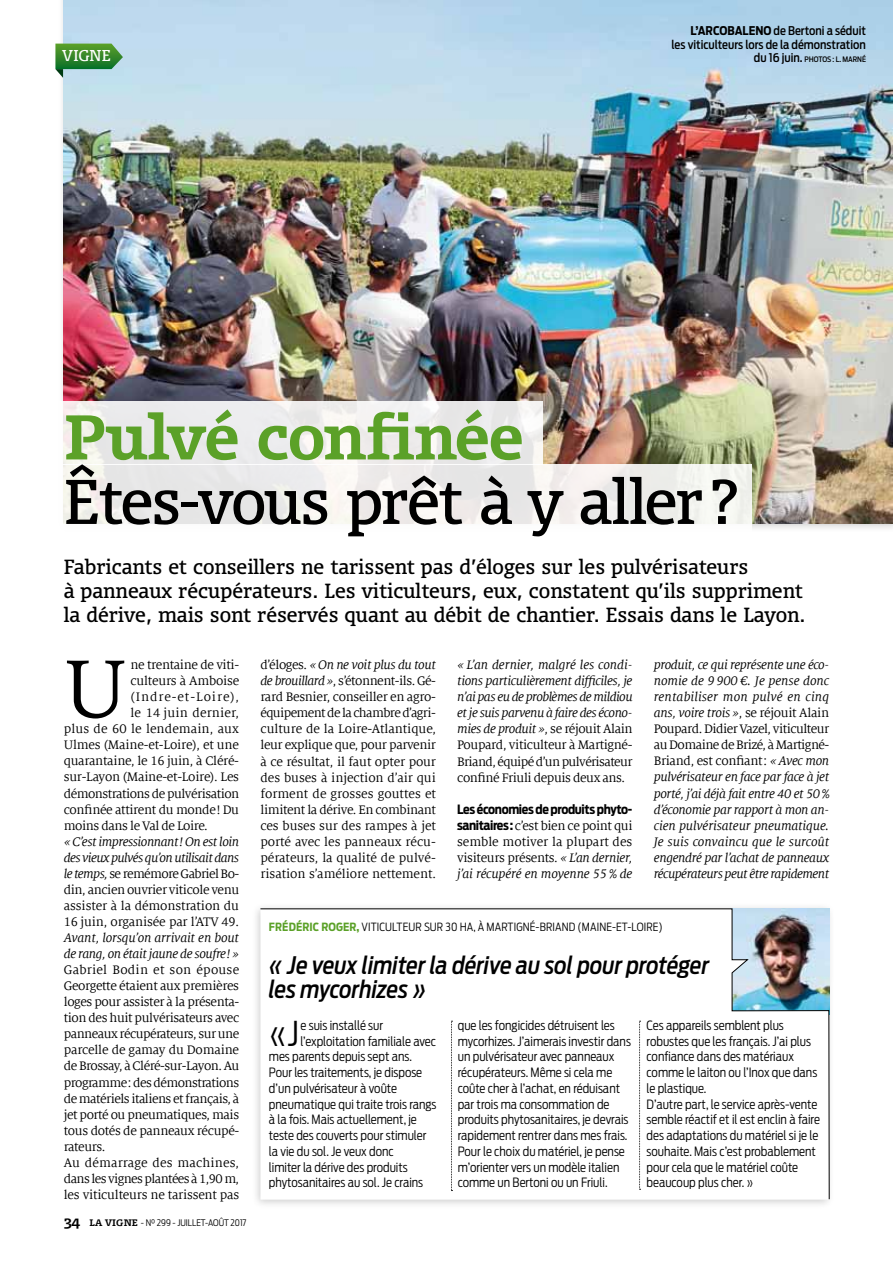
<style>
.page{position:relative;width:893px;height:1263px;background:#fff}
.page>*{position:absolute;margin:0;border:0;box-sizing:border-box;transform-origin:0 0}
.t1{font:90.75px "Milo Serif Offc";color:#000}
.t2{font:60px "Olsen OT";letter-spacing:-.035em;color:#000}
.t3{font:700 60px "Olsen OT";letter-spacing:-.03em;color:#5ba128}
.t4{font:300 34.05px "Antenna Cond";color:#000}
.t5{font:italic 500 24px/24px "Antenna Cond";color:#000}
.t6{font:19.5px/24px "Olsen OT";color:#000}
.t7{font:15px "Olsen OT";color:#fff}
.t8{font:13.65px/16px "Milo Serif Offc";letter-spacing:-.025em;color:#000;text-align:justify}
.t9{font:italic 13.65px/16px "Milo Serif Offc";letter-spacing:-.035em;color:#000;text-align:justify}
.t10{font:13.65px "Milo Serif Offc";letter-spacing:.005em;color:#000}
.t11{font:13.65px "Milo Serif Offc";letter-spacing:.065em;color:#000}
.t12{font:13.65px "Milo Serif Offc";letter-spacing:.01em;color:#000}
.t13{font:300 12.75px/15.8px "Antenna Cond";color:#000}
.t14{font:700 12.75px "Antenna Cond";letter-spacing:-.03em;color:#000}
.t15{font:500 12px/13.5px "Antenna Cond";color:#000;text-align:right}
.t16{font:300 11.25px "Antenna Cond";letter-spacing:.01em;color:#000}
.t17{font:300 9px "Antenna Cond";color:#000}
.t18{font:500 7.5px "Antenna Cond";color:#000}
.s1{font-weight:700}
.s2{font-size:12px}
.s3{font-style:normal}
.s4{font-style:italic}
.s5{font-family:"Antenna Cond";font-weight:700;font-size:12.75px}
.s6{font-weight:700;color:#5ba128}
.s7{font-family:"Olsen OT";font-weight:700;font-size:13.5px}
.s8{font-family:"Olsen OT";font-weight:700}
.s9{font-style:inherit}
</style>
<div class="page">
<img style="left:64px;top:0;width:829px;height:524px">
<div style="left:251px;top:902px;width:585px;height:307px;background:#000;opacity:.2"></div>
<svg style="left:260px;top:908px;width:570px;height:292px"></svg>
<svg style="left:451px;top:1021px;width:1px;height:170px"></svg>
<svg style="left:639px;top:1021px;width:2px;height:169px"></svg>
<svg style="left:63px;top:464px;width:689px;height:60px;fill:#edecea"></svg>
<svg style="left:63px;top:401px;width:480px;height:63px;fill:#ececec"></svg>
<svg style="left:55px;top:44px;width:68px;height:34px;background:#60a166"></svg>
<p class="t7" style="left:63px;top:46px;width:50px">VIGNE</p>
<p class="t15" style="left:672px;top:24px;width:196px"><span class="s1">L’arcobaleno</span> de Bertoni a séduit<br>les viticulteurs lors de la démonstration</p>
<p class="t18" style="left:754px;top:55px;width:114px"><span class="s2">du 16 juin.</span> photos : L. Marné</p>
<h2 class="t3" style="left:64px;top:397px;width:462px">Pulvé confinée</h2>
<h2 class="t2" style="left:64px;top:463px;width:679px">êtes-vous prêt à y aller?</h2>
<p class="t6" style="left:64px;top:555px;width:743px">Fabricants et conseillers ne tarissent pas d’éloges sur les pulvérisateurs<br>à panneaux récupérateurs. Les viticulteurs, eux, constatent qu’ils suppriment la dérive, mais sont réservés quant au débit de chantier. Essais dans le Layon.</p>
<h1 class="t1" style="left:64px;top:642px;width:65px">U</h1>
<p class="t8" style="left:131px;top:657px;width:110px">ne trentaine de viti-</p>
<p class="t9" style="left:654px;top:657px;width:177px">produit, ce qui représente une éco&shy;nomie de 9900 €. Je pense donc rentabiliser mon pulvé en cinq ans, voire trois »<span class="s3">, se réjouit Alain Poupard. Didier Vazel, viticulteur au Domaine de Brizé, à Martigné-Briand, est confiant:</span> « Avec mon pulvérisateur en face par face à jet porté, j’ai déjà fait entre 40 et 50 % d’économie par rapport à mon an&shy;cien pulvérisateur pneumatique.<br>Je suis convaincu que le surcoût engendré par l’achat de panneaux récupérateurs peut être rapidement</p>
<p class="t8" style="left:260px;top:657px;width:177px">d’éloges. <span class="s4">« On ne voit plus du tout de brouillard »</span>, s’étonnent-ils. Gé&shy;rard Besnier, conseiller en agro&shy;équipement de la chambre d’agri&shy;culture de la Loire-Atlantique, leur explique que, pour parvenir à ce résultat, il faut opter pour des buses à injection d’air qui forment de grosses gouttes et limitent la dérive. En combinant ces buses sur des rampes à jet porté avec les panneaux récu&shy;pérateurs, la qualité de pulvé&shy;risation s’améliore nettement.</p>
<p class="t9" style="left:457px;top:657px;width:177px">« L’an dernier, malgré les condi&shy;tions particulièrement difficiles, je n’ai pas eu de problèmes de mildiou et je suis parvenu à faire des écono&shy;mies de produit »<span class="s3">, se réjouit Alain Poupard, viticulteur à Martigné-Briand, équipé d’un pulvérisateur confiné Friuli depuis deux ans.</span></p>
<p class="t8" style="left:131px;top:673px;width:110px">culteurs à Amboise</p>
<p class="t11" style="left:131px;top:690px;width:110px">(Indre-et-Loire),</p>
<p class="t12" style="left:131px;top:706px;width:110px">le 14 juin dernier,</p>
<p class="t10" style="left:64px;top:722px;width:177px">plus de 60 le lendemain, aux</p>
<p class="t8" style="left:64px;top:737px;width:177px">Ulmes (Maine-et-Loire), et une</p>
<p class="t8" style="left:64px;top:753px;width:177px">quarantaine, le 16 juin, à Cléré-</p>
<p class="t8" style="left:64px;top:769px;width:177px">sur-Layon (Maine-et-Loire). Les</p>
<p class="t8" style="left:64px;top:785px;width:177px">démonstrations de pulvérisation</p>
<p class="t8" style="left:64px;top:802px;width:177px">confinée attirent du monde! Du</p>
<p class="t8" style="left:64px;top:818px;width:146px">moins dans le Val de Loire.</p>
<p class="t8" style="left:64px;top:834px;width:177px"><span class="s4">« C’est impressionnant! On est loin des vieux pulvés qu’on utilisait dans le temps,</span> se remémore Gabriel Bo&shy;din, ancien ouvrier viticole venu assister à la démonstration du 16 juin, organisée par l’ATV 49.</p>
<p class="t9" style="left:64px;top:930px;width:177px">Avant, lorsqu’on arrivait en bout de rang, on était jaune de soufre! »</p>
<p class="t8" style="left:64px;top:962px;width:177px;text-align:left">Gabriel Bodin et son épouse<br>Georgette étaient aux premières loges pour assister à la présenta&shy;tion des huit pulvérisateurs avec panneaux récupérateurs, sur une parcelle de gamay du Domaine de Brossay, à Cléré-sur-Layon. Au programme: des démonstrations de matériels italiens et français, à jet porté ou pneumatiques, mais tous dotés de panneaux récupé&shy;rateurs.<br>Au démarrage des machines, dans les vignes plantées à 1,90 m, les viticulteurs ne tarissent pas</p>
<p class="t14" style="left:457px;top:801px;width:177px">Les économies de produits phyto-</p>
<p class="t8" style="left:457px;top:818px;width:177px"><span class="s5">sanitaires:</span> c’est bien ce point qui semble motiver la plupart des visiteurs présents. <span class="s4">« L’an dernier, j’ai récupéré en moyenne 55 % de</span></p>
<p class="t16" style="left:269px;top:920px;width:395px"><span class="s6">Frédéric Roger,</span> viticulteur sur 30 ha, à Martigné-Briand (Maine-et-Loire)</p>
<h3 class="t5" style="left:269px;top:953px;width:442px">« Je veux limiter la dérive au sol pour protéger les mycorhizes »</h3>
<h3 class="t4" style="left:269px;top:1013px;width:29px">«J</h3>
<p class="t13" style="left:300px;top:1017px;width:84px">e suis installé sur</p>
<p class="t13" style="left:458px;top:1017px;width:175px">que les fongicides détruisent les mycorhizes. J’aimerais investir dans un pulvérisateur avec panneaux récupérateurs. Même si cela me coûte cher à l’achat, en réduisant par trois ma consommation de produits phytosanitaires, je devrais rapidement rentrer dans mes frais.<br>Pour le choix du matériel, je pense m’orienter vers un modèle italien comme un Bertoni ou un Friuli.</p>
<p class="t13" style="left:647px;top:1017px;width:175px">Ces appareils semblent plus robustes que les français. J’ai plus confiance dans des matériaux comme le laiton ou l’Inox que dans le plastique.<br>D’autre part, le service après-vente semble réactif et il est enclin à faire des adaptations du matériel si je le souhaite. Mais c’est probablement pour cela que le matériel coûte beaucoup plus cher. »</p>
<p class="t13" style="left:300px;top:1033px;width:137px">l’exploitation familiale avec</p>
<p class="t13" style="left:269px;top:1049px;width:145px">mes parents depuis sept ans.</p>
<p class="t13" style="left:269px;top:1065px;width:155px">Pour les traitements, je dispose</p>
<p class="t13" style="left:269px;top:1080px;width:130px">d’un pulvérisateur à voûte</p>
<p class="t13" style="left:269px;top:1096px;width:169px">pneumatique qui traite trois rangs</p>
<p class="t13" style="left:269px;top:1112px;width:149px">à la fois. Mais actuellement, je</p>
<p class="t13" style="left:269px;top:1128px;width:159px">teste des couverts pour stimuler</p>
<p class="t13" style="left:269px;top:1143px;width:126px">la vie du sol. Je veux donc</p>
<p class="t13" style="left:269px;top:1159px;width:140px">limiter la dérive des produits</p>
<p class="t13" style="left:269px;top:1175px;width:156px">phytosanitaires au sol. Je crains</p>
<p class="t17" style="left:64px;top:1217px;width:184px"><span class="s7">34</span> <span class="s8">La Vigne</span> <span class="s9">- N° 299 -</span> juillet-août 2017</p>
</div>
